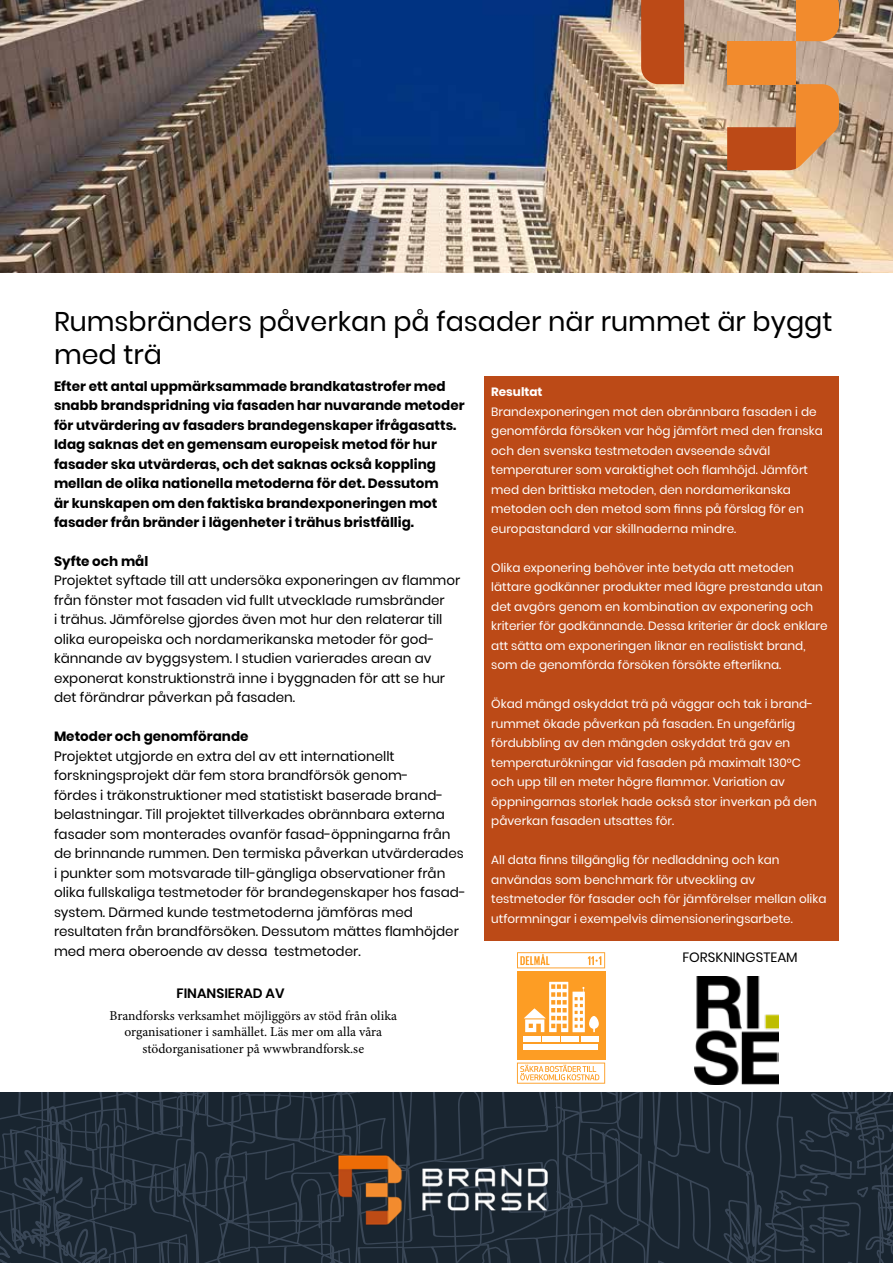
<style>
.page{position:relative;width:893px;height:1263px;background:#fff}
.page>*{position:absolute;margin:0;border:0;box-sizing:border-box;transform-origin:0 0}
.t1{font:27px/32.4px "Poppins";color:#000}
.t2{font:13.5px/19.5px "Poppins";color:#000}
.t3{font:700 13.5px/19.5px "Poppins";color:#000}
.t4{font:13.5px/16.2px "Minion Pro";color:#000;text-align:center}
.t5{font:600 13.5px "Poppins";color:#000}
.t6{font:12px/19.5px "Poppins";color:#fff}
.t7{font:700 12px "Poppins";color:#fff}
</style>
<div class="page">
<img style="left:0;top:0;width:893px;height:273px">
<div style="left:485px;top:376px;width:354px;height:565px;background:#bc4a17"></div>
<svg style="left:0;top:1093px;width:893px;height:170px;background:#1f2b37"></svg>
<div style="left:641px;top:0;width:43px;height:84px;background:#bc4a17"></div>
<svg style="left:727px;top:84px;width:112px;height:86px;background:#ce834f"></svg>
<div style="left:796px;top:0;width:43px;height:41px;background:#f28b2d"></div>
<div style="left:727px;top:41px;width:69px;height:43px;background:#f28b2d"></div>
<img style="left:312px;top:1131px;width:262px;height:101px">
<img style="left:694px;top:976px;width:84px;height:108px">
<svg style="left:516px;top:952px;width:90px;height:132px"></svg>
<div style="left:517px;top:971px;width:88px;height:88px;background:#fd9d24"></div>
<svg style="left:517px;top:952px;width:88px;height:16px"></svg>
<svg style="left:517px;top:1062px;width:88px;height:22px"></svg>
<div style="left:523px;top:1037px;width:18px;height:5px;background:#fff"></div>
<div style="left:543px;top:1037px;width:17px;height:5px;background:#fff"></div>
<div style="left:562px;top:1037px;width:17px;height:5px;background:#fff"></div>
<div style="left:581px;top:1037px;width:17px;height:5px;background:#fff"></div>
<div style="left:523px;top:1044px;width:75px;height:5px;background:#fff"></div>
<svg style="left:524px;top:982px;width:75px;height:50px"></svg>
<h1 class="t1" style="left:54px;top:306px;width:780px">Rumsbränders påverkan på fasader när rummet är byggt med trä</h1>
<p class="t3" style="left:54px;top:376px;width:412px">Efter ett antal uppmärksammade brandkatastrofer med snabb brandspridning via fasaden har nuvarande metoder för utvärdering av fasaders brandegenskaper ifrågasatts.<br>Idag saknas det en gemensam europeisk metod för hur fasader ska utvärderas, och det saknas också koppling mellan de olika nationella metoderna för det. Dessutom<br>är kunskapen om den faktiska brandexponeringen mot fasader från bränder i lägenheter i trähus bristfällig.</p>
<p class="t3" style="left:54px;top:552px;width:96px">Syfte och mål</p>
<p class="t2" style="left:54px;top:571px;width:408px">Projektet syftade till att undersöka exponeringen av flammor från fönster mot fasaden vid fullt utvecklade rumsbränder<br>i trähus. Jämförelse gjordes även mot hur den relaterar till olika europeiska och nordamerikanska metoder för god&shy;kännande av byggsystem. I studien varierades arean av exponerat konstruktionsträ inne i byggnaden för att se hur det förändrar påverkan på fasaden.</p>
<p class="t3" style="left:54px;top:727px;width:196px">Metoder och genomförande</p>
<p class="t2" style="left:54px;top:746px;width:413px">Projektet utgjorde en extra del av ett internationellt forskningsprojekt där fem stora brandförsök genom-<br>fördes i träkonstruktioner med statistiskt baserade brand&shy;belastningar. Till projektet tillverkades obrännbara externa fasader som monterades ovanför fasad-öppningarna från de brinnande rummen. Den termiska påverkan utvärderades i punkter som motsvarade till-gängliga observationer från olika fullskaliga testmetoder för brandegenskaper hos fasad&shy;system. Därmed kunde testmetoderna jämföras med resultaten från brandförsöken. Dessutom mättes flamhöjder med mera oberoende av dessa testmetoder.</p>
<p class="t5" style="left:176px;top:985px;width:110px">FINANSIERAD AV</p>
<p class="t4" style="left:110px;top:1008px;width:289px">Brandforsks verksamhet möjliggörs av stöd från olika organisationer i samhället. Läs mer om alla våra stödorganisationer på wwwbrandforsk.se</p>
<p class="t7" style="left:491px;top:385px;width:53px">Resultat</p>
<p class="t6" style="left:491px;top:402px;width:333px">Brandexponeringen mot den obrännbara fasaden i de genomförda försöken var hög jämfört med den franska och den svenska testmetoden avseende såväl temperaturer som varaktighet och flamhöjd. Jämfört med den brittiska metoden, den nordamerikanska metoden och den metod som finns på förslag för en europastandard var skillnaderna mindre.</p>
<p class="t6" style="left:491px;top:558px;width:338px">Olika exponering behöver inte betyda att metoden lättare godkänner produkter med lägre prestanda utan det avgörs genom en kombination av exponering och kriterier för godkännande. Dessa kriterier är dock enklare att sätta om exponeringen liknar en realistiskt brand, som de genomförda försöken försökte efterlikna.</p>
<p class="t6" style="left:491px;top:694px;width:327px">Ökad mängd oskyddat trä på väggar och tak i brand&shy;rummet ökade påverkan på fasaden. En ungefärlig fördubbling av den mängden oskyddat trä gav en temperaturökningar vid fasaden på maximalt 130°C och upp till en meter högre flammor. Variation av öppningarnas storlek hade också stor inverkan på den påverkan fasaden utsattes för.</p>
<p class="t6" style="left:491px;top:850px;width:337px">All data finns tillgänglig för nedladdning och kan användas som benchmark för utveckling av testmetoder för fasader och för jämförelser mellan olika utformningar i exempelvis dimensioneringsarbete.</p>
<p class="t2" style="left:682px;top:948px;width:117px">FORSKNINGSTEAM</p>
</div>
